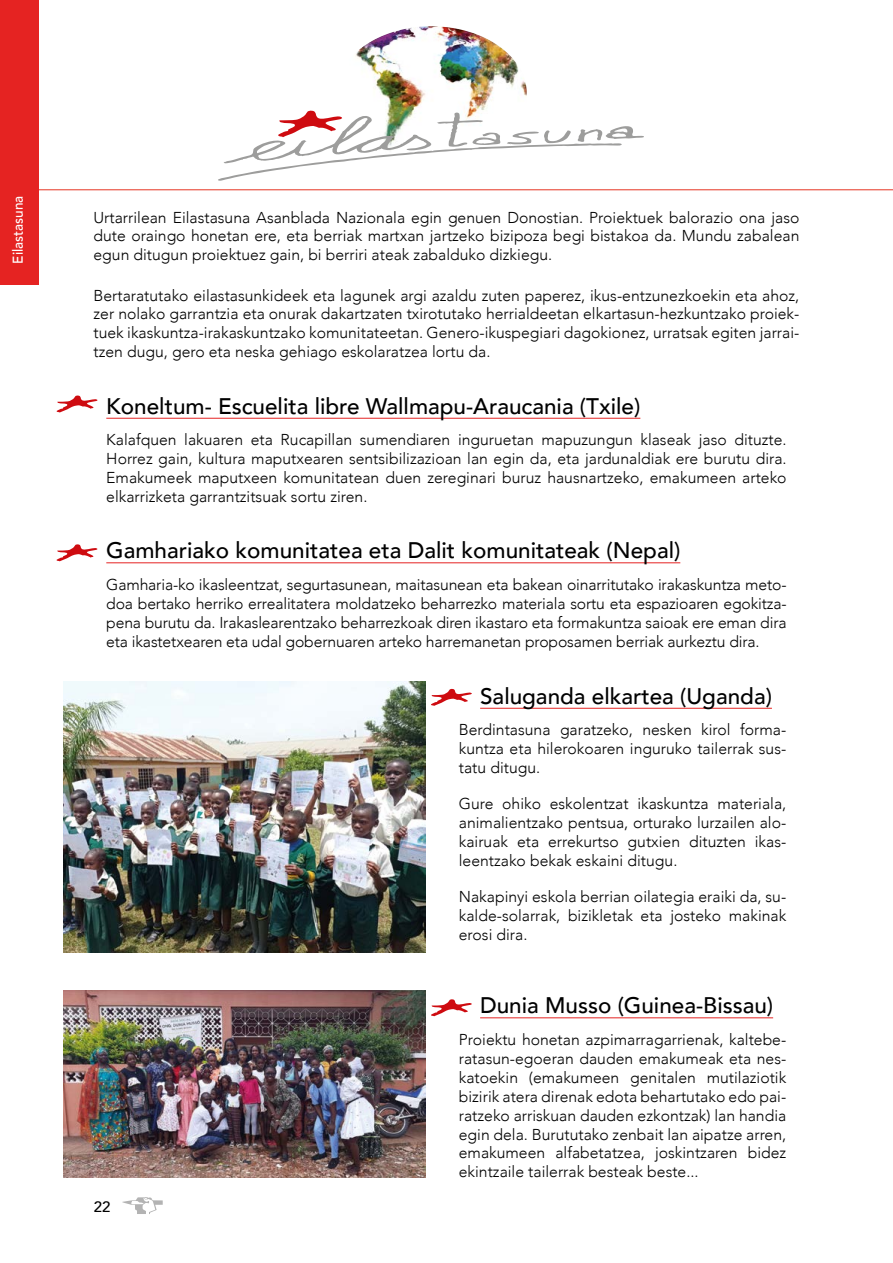
<style>
.page{position:relative;width:893px;height:1263px;background:#fff}
.page>*{position:absolute;margin:0;border:0;box-sizing:border-box;transform-origin:0 0}
.t1{font:500 22.5px "Avenir";color:#000}
.t2{font:300 15.75px/18.9px "Avenir";color:#000;text-align:justify}
.t3{font:500 15px "Avenir";color:#000}
.t4{font:500 14.25px "Avenir";color:#fff;scale:.95 1}
</style>
<div class="page">
<svg style="left:122px;top:1197px;width:41px;height:17px"></svg>
<hr style="left:0;top:189px;width:893px;height:1px;background:#e63523">
<div style="left:0;top:0;width:38px;height:285px;background:#e52322"></div>
<hr style="left:106px;top:418px;width:534px;height:1px;background:#e52322">
<hr style="left:480px;top:708px;width:292px;height:1px;background:#e52322">
<img style="left:64px;top:681px;width:361px;height:271px">
<hr style="left:480px;top:1017px;width:293px;height:1px;background:#e52322">
<img style="left:64px;top:991px;width:361px;height:186px">
<hr style="left:106px;top:562px;width:574px;height:1px;background:#e52322">
<img style="left:391px;top:26px;width:42px;height:7px">
<svg style="left:218px;top:110px;width:426px;height:71px"></svg>
<svg style="left:56px;top:395px;width:42px;height:18px"></svg>
<svg style="left:56px;top:544px;width:42px;height:17px"></svg>
<svg style="left:431px;top:688px;width:41px;height:18px"></svg>
<svg style="left:431px;top:999px;width:41px;height:17px"></svg>
<p class="t4" style="left:5px;top:264px;width:73px;rotate:-90deg">Eilastasuna</p>
<p class="t2" style="left:94px;top:208px;width:707px">Urtarrilean Eilastasuna Asanblada Nazionala egin genuen Donostian. Proiektuek balorazio ona jaso dute oraingo honetan ere, eta berriak martxan jartzeko bizipoza begi bistakoa da. Mundu zabalean egun ditugun proiektuez gain, bi berriri ateak zabalduko dizkiegu.</p>
<p class="t2" style="left:94px;top:286px;width:707px">Bertaratutako eilastasunkideek eta lagunek argi azaldu zuten paperez, ikus-entzunezkoekin eta ahoz, zer nolako garrantzia eta onurak dakartzaten txirotutako herrialdeetan elkartasun-hezkuntzako proiek&shy;tuek ikaskuntza-irakaskuntzako komunitateetan. Genero-ikuspegiari dagokionez, urratsak egiten jarrai&shy;tzen dugu, gero eta neska gehiago eskolaratzea lortu da.</p>
<h1 class="t1" style="left:106px;top:386px;width:536px">Koneltum- Escuelita libre Wallmapu-Araucania (Txile)</h1>
<p class="t2" style="left:106px;top:430px;width:682px">Kalafquen lakuaren eta Rucapillan sumendiaren inguruetan mapuzungun klaseak jaso dituzte.<br>Horrez gain, kultura maputxearen sentsibilizazioan lan egin da, eta jardunaldiak ere burutu dira.<br>Emakumeek maputxeen komunitatean duen zereginari buruz hausnartzeko, emakumeen arteko elkarrizketa garrantzitsuak sortu ziren.</p>
<h1 class="t1" style="left:106px;top:531px;width:575px">Gamhariako komunitatea eta Dalit komunitateak (Nepal)</h1>
<p class="t2" style="left:106px;top:575px;width:682px">Gamharia-ko ikasleentzat, segurtasunean, maitasunean eta bakean oinarritutako irakaskuntza meto&shy;doa bertako herriko errealitatera moldatzeko beharrezko materiala sortu eta espazioaren egokitza&shy;pena burutu da. Irakaslearentzako beharrezkoak diren ikastaro eta formakuntza saioak ere eman dira eta ikastetxearen eta udal gobernuaren arteko harremanetan proposamen berriak aurkeztu dira.</p>
<h1 class="t1" style="left:480px;top:676px;width:293px">Saluganda elkartea (Uganda)</h1>
<p class="t2" style="left:459px;top:720px;width:329px">Berdintasuna garatzeko, nesken kirol forma&shy;kuntza eta hilerokoaren inguruko tailerrak sus&shy;tatu ditugu.</p>
<p class="t2" style="left:459px;top:794px;width:329px">Gure ohiko eskolentzat ikaskuntza materiala, animalientzako pentsua, orturako lurzailen alo&shy;kairuak eta errekurtso gutxien dituzten ikas&shy;leentzako bekak eskaini ditugu.</p>
<p class="t2" style="left:459px;top:887px;width:329px">Nakapinyi eskola berrian oilategia eraiki da, su&shy;kalde-solarrak, bizikletak eta josteko makinak erosi dira.</p>
<p class="t3" style="left:94px;top:1194px;width:18px">22</p>
<h1 class="t1" style="left:480px;top:986px;width:294px">Dunia Musso (Guinea-Bissau)</h1>
<p class="t2" style="left:459px;top:1030px;width:329px">Proiektu honetan azpimarragarrienak, kaltebe&shy;ratasun-egoeran dauden emakumeak eta nes&shy;katoekin (emakumeen genitalen mutilaziotik bizirik atera direnak edota behartutako edo pai&shy;ratzeko arriskuan dauden ezkontzak) lan handia egin dela. Burututako zenbait lan aipatze arren, emakumeen alfabetatzea, joskintzaren bidez ekintzaile tailerrak besteak beste...</p>
</div>
